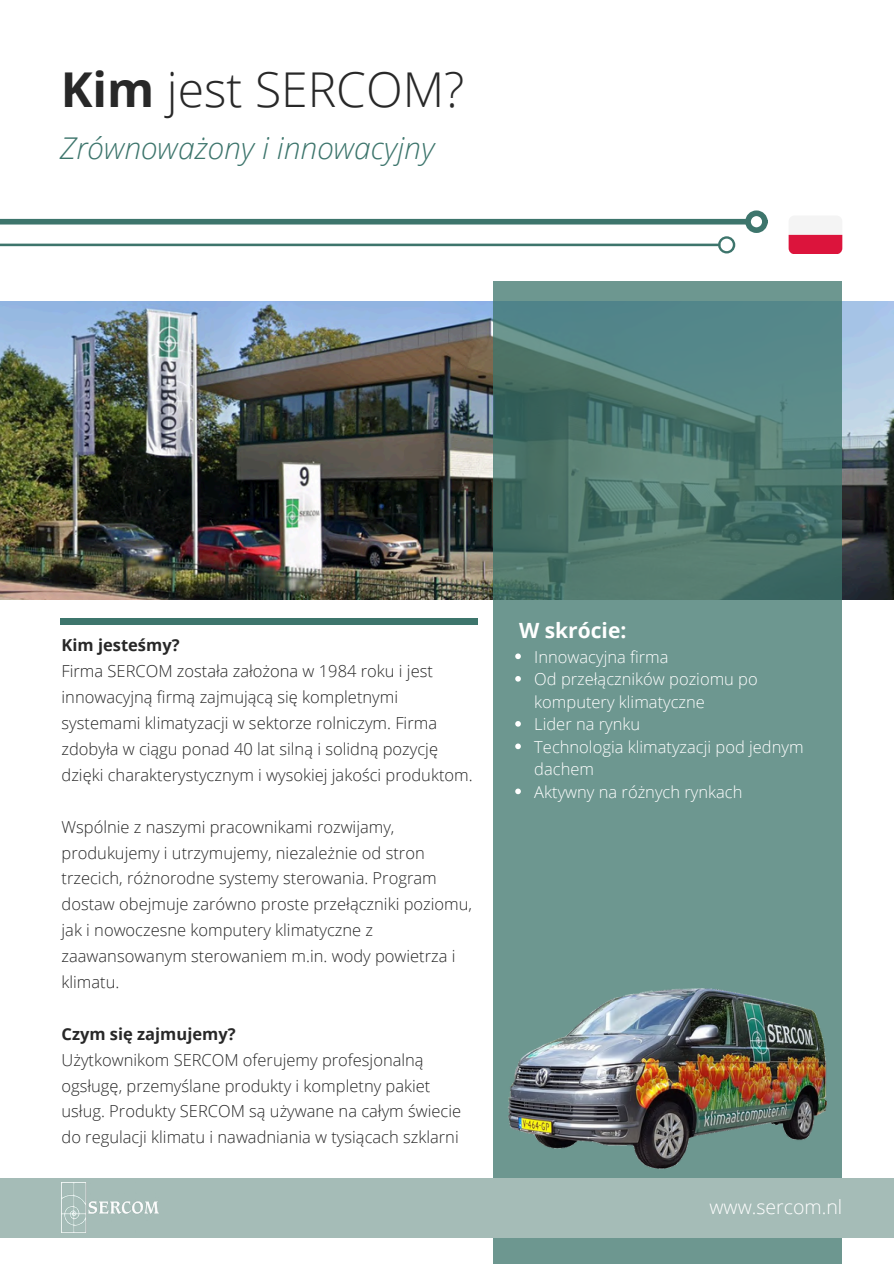
<style>
.page{position:relative;width:894px;height:1264px;background:#fff}
.page>*{position:absolute;margin:0;border:0;box-sizing:border-box;transform-origin:0 0}
.t1{font:300 48px "Open Sans";color:#282828}
.t2{font:italic 300 30px "Open Sans";color:#3d756c}
.t3{font:700 21px "Open Sans";color:#fff}
.t4{font:300 19.5px "Open Sans";color:#fff}
.t5{font:300 16.5px/25.8px "Open Sans";color:#282828}
.t6{font:300 16.5px/22.5px "Open Sans";color:#fff}
.t7{font:700 16.5px "Open Sans";color:#282828}
.s1{font-weight:700}
</style>
<div class="page">
<svg style="left:0;top:236px;width:735px;height:17px"></svg>
<img style="left:0;top:301px;width:893px;height:299px">
<img style="left:493px;top:282px;width:348px;height:981px">
<div style="left:61px;top:618px;width:417px;height:6px;background:#3d756c"></div>
<div style="left:0;top:219px;width:745px;height:5px;background:#3d756c"></div>
<div style="left:745px;top:210px;width:22px;height:23px;border:6px solid #3d756c;border-radius:50%"></div>
<div style="left:0;top:1178px;width:893px;height:59px;background:#a5bcb7"></div>
<img style="left:61px;top:1182px;width:97px;height:49px">
<img style="left:506px;top:985px;width:323px;height:185px">
<svg style="left:788px;top:216px;width:54px;height:38px"></svg>
<svg style="left:515px;top:653px;width:5px;height:6px"></svg>
<svg style="left:515px;top:676px;width:5px;height:5px"></svg>
<svg style="left:515px;top:721px;width:5px;height:5px"></svg>
<svg style="left:515px;top:743px;width:5px;height:6px"></svg>
<svg style="left:515px;top:788px;width:5px;height:6px"></svg>
<h3 class="t1" style="left:61px;top:55px;width:405px"><span class="s1">Kim</span> jest SERCOM?</h3>
<p class="t2" style="left:60px;top:126px;width:376px">Zrównoważony i innowacyjny</p>
<p class="t7" style="left:61px;top:634px;width:119px">Kim jesteśmy?</p>
<p class="t5" style="left:61px;top:658px;width:412px">Firma SERCOM została założona w 1984 roku i jest innowacyjną firmą zajmującą się kompletnymi systemami klimatyzacji w sektorze rolniczym. Firma zdobyła w ciągu ponad 40 lat silną i solidną pozycję dzięki charakterystycznym i wysokiej jakości produktom.</p>
<p class="t5" style="left:61px;top:813px;width:412px">Wspólnie z naszymi pracownikami rozwijamy, produkujemy i utrzymujemy, niezależnie od stron trzecich, różnorodne systemy sterowania. Program dostaw obejmuje zarówno proste przełączniki poziomu, jak i nowoczesne komputery klimatyczne z zaawansowanym sterowaniem m.in. wody powietrza i klimatu.</p>
<p class="t7" style="left:61px;top:1022px;width:175px">Czym się zajmujemy?</p>
<p class="t5" style="left:61px;top:1046px;width:401px">Użytkownikom SERCOM oferujemy profesjonalną ogsługę, przemyślane produkty i kompletny pakiet usług. Produkty SERCOM są używane na całym świecie do regulacji klimatu i nawadniania w tysiącach szklarni</p>
<p class="t3" style="left:519px;top:615px;width:109px">W skrócie:</p>
<p class="t6" style="left:534px;top:645px;width:136px">Innowacyjna firma</p>
<p class="t6" style="left:534px;top:667px;width:225px">Od przełączników poziomu po komputery klimatyczne</p>
<p class="t6" style="left:534px;top:712px;width:107px">Lider na rynku</p>
<p class="t6" style="left:534px;top:735px;width:271px">Technologia klimatyzacji pod jednym dachem</p>
<p class="t6" style="left:534px;top:780px;width:209px">Aktywny na różnych rynkach</p>
<p class="t4" style="left:709px;top:1193px;width:134px">www.sercom.nl</p>
</div>
